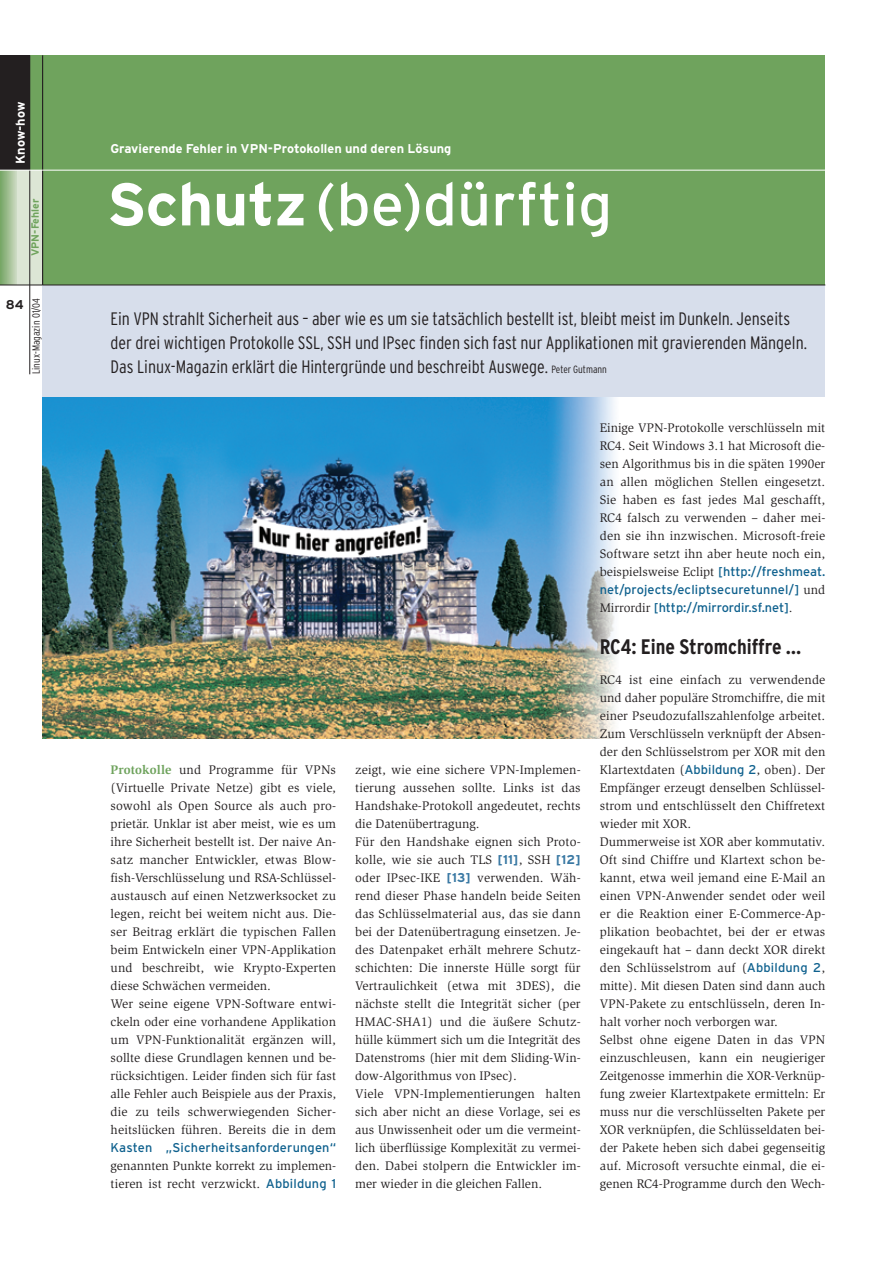
<style>
.page{position:relative;width:893px;height:1262px;background:#fff}
.page>*{position:absolute;margin:0;border:0;box-sizing:border-box;transform-origin:0 0}
.t1{font:60px "Interstate";color:#fff}
.t2{font:700 condensed 21px "Interstate";color:#231f20}
.t3{font:300 condensed 18px/24px "Interstate";color:#231f20}
.t4{font:12.75px/18px "Slimbach";letter-spacing:.005em;color:#231f20}
.t5{font:12.75px/18px "Interstate";letter-spacing:.01em;color:#0f618e}
.t6{font:700 12.75px "Interstate";color:#fff}
.t7{font:700 12.75px "Interstate";color:#231f20}
.t8{font:300 condensed 10.5px "Interstate";color:#231f20}
.t9{font:700 10.5px "Interstate";color:#6fa35d}
.s1{font-weight:700}
.s2{font-size:10.5px}
.s3{font-weight:700;color:#6fa35d}
.s4{font-family:"Interstate";color:#0f618e}
.s5{font-family:"Interstate";font-weight:700;color:#3978a3}
.s6{font-family:"Slimbach";color:#231f20}
</style>
<div class="page">
<img style="left:43px;top:396px;width:591px;height:342px">
<div style="left:43px;top:285px;width:782px;height:111px;background:#d7deeb"></div>
<div style="left:43px;top:55px;width:782px;height:230px;background:#6fa35d"></div>
<hr style="left:43px;top:285px;width:782px;height:1px;background:#231f20">
<div style="left:0;top:55px;width:43px;height:230px;background:#6fa35d"></div>
<div style="left:0;top:55px;width:30px;height:115px;background:#231f20"></div>
<svg style="left:0;top:171px;width:17px;height:114px;background:#a0be92"></svg>
<div style="left:17px;top:170px;width:26px;height:115px;background:#dce6d5"></div>
<hr style="left:30px;top:55px;width:1px;height:319px;background:#231f20">
<hr style="left:42px;top:55px;width:1px;height:230px;background:#231f20">
<hr style="left:0;top:285px;width:43px;height:1px;background:#231f20">
<hr style="left:0;top:170px;width:43px;height:1px;background:#fff">
<hr style="left:43px;top:170px;width:782px;height:1px;background:#fff">
<p class="t6" style="left:15px;top:164px;width:63px;rotate:-90deg">Know-how</p>
<p class="t9" style="left:31px;top:256px;width:59px;rotate:-90deg">VPN-Fehler</p>
<p class="t7" style="left:6px;top:300px;width:19px">84</p>
<p class="t8" style="left:32px;top:374px;width:77px;rotate:-90deg">Linux-Magazin 01/04</p>
<p class="t6" style="left:110px;top:144px;width:342px">Gravierende Fehler in VPN-Protokollen und deren Lösung</p>
<h1 class="t1" style="left:107px;top:182px;width:507px"><span class="s1">Schutz</span>(be)dürftig</h1>
<p class="t3" style="left:111px;top:308px;width:698px">Ein VPN strahlt Sicherheit aus – aber wie es um sie tatsächlich bestellt ist, bleibt meist im Dunkeln. Jenseits der drei wichtigen Protokolle SSL, SSH und IPsec finden sich fast nur Applikationen mit gravierenden Mängeln.<br>Das Linux-Magazin erklärt die Hintergründe und beschreibt Auswege. <span class="s2">Peter Gutmann</span></p>
<p class="t4" style="left:111px;top:762px;width:227px"><span class="s3">Protokolle</span> und Programme für VPNs (Virtuelle Private Netze) gibt es viele, sowohl als Open Source als auch pro&shy;prietär. Unklar ist aber meist, wie es um ihre Sicherheit bestellt ist. Der naive An&shy;satz mancher Entwickler, etwas Blow&shy;fish-Verschlüsselung und RSA-Schlüssel&shy;austausch auf einen Netzwerksocket zu legen, reicht bei weitem nicht aus. Die&shy;ser Beitrag erklärt die typischen Fallen beim Entwickeln einer VPN-Applikation und beschreibt, wie Krypto-Experten diese Schwächen vermeiden.<br>Wer seine eigene VPN-Software entwi&shy;ckeln oder eine vorhandene Applikation um VPN-Funktionalität ergänzen will, sollte diese Grundlagen kennen und be&shy;rücksichtigen. Leider finden sich für fast alle Fehler auch Beispiele aus der Praxis, die zu teils schwerwiegenden Sicher&shy;heitslücken führen. Bereits die in dem</p>
<p class="t5" style="left:111px;top:1140px;width:227px">Kasten „Sicherheitsanforderungen“</p>
<p class="t4" style="left:111px;top:1158px;width:227px">genannten Punkte korrekt zu implemen&shy;tieren ist recht verzwickt. <span class="s4">Abbildung 1</span></p>
<p class="t4" style="left:355px;top:762px;width:227px">zeigt, wie eine sichere VPN-Implemen&shy;tierung aussehen sollte. Links ist das Handshake-Protokoll angedeutet, rechts die Datenübertragung.<br>Für den Handshake eignen sich Proto&shy;kolle, wie sie auch TLS <span class="s5">[11]</span>, SSH <span class="s5">[12] </span>oder IPsec-IKE <span class="s5">[13]</span> verwenden. Wäh&shy;rend dieser Phase handeln beide Seiten das Schlüsselmaterial aus, das sie dann bei der Datenübertragung einsetzen. Je&shy;des Datenpaket erhält mehrere Schutz&shy;schichten: Die innerste Hülle sorgt für Vertraulichkeit (etwa mit 3DES), die nächste stellt die Integrität sicher (per HMAC-SHA1) und die äußere Schutz&shy;hülle kümmert sich um die Integrität des Datenstroms (hier mit dem Sliding-Win&shy;dow-Algorithmus von IPsec).<br>Viele VPN-Implementierungen halten sich aber nicht an diese Vorlage, sei es aus Unwissenheit oder um die vermeint&shy;lich überflüssige Komplexität zu vermei&shy;den. Dabei stolpern die Entwickler im&shy;mer wieder in die gleichen Fallen.</p>
<p class="t4" style="left:600px;top:420px;width:227px;text-align:justify">Einige VPN-Protokolle verschlüsseln mit RC4. Seit Windows 3.1 hat Microsoft die&shy;sen Algorithmus bis in die späten 1990er an allen möglichen Stellen eingesetzt.<br>Sie haben es fast jedes Mal geschafft, RC4 falsch zu verwenden – daher mei&shy;den sie ihn inzwischen. Microsoft-freie Software setzt ihn aber heute noch ein, beispielsweise Eclipt <span class="s4">[http://freshmeat.</span></p>
<p class="t5" style="left:600px;top:582px;width:227px">net/projects/ecliptsecuretunnel/] <span class="s6">und<br>Mirrordir</span> [http://mirrordir.sf.net]<span class="s6">.</span></p>
<h2 class="t2" style="left:600px;top:639px;width:203px">RC4: Eine Stromchiffre …</h2>
<p class="t4" style="left:600px;top:672px;width:227px">RC4 ist eine einfach zu verwendende und daher populäre Stromchiffre, die mit einer Pseudozufallszahlenfolge arbeitet.<br>Zum Verschlüsseln verknüpft der Absen&shy;der den Schlüsselstrom per XOR mit den Klartextdaten (<span class="s4">Abbildung 2</span>, oben). Der Empfänger erzeugt denselben Schlüssel&shy;strom und entschlüsselt den Chiffretext wieder mit XOR.<br>Dummerweise ist XOR aber kommutativ.<br>Oft sind Chiffre und Klartext schon be&shy;kannt, etwa weil jemand eine E-Mail an einen VPN-Anwender sendet oder weil er die Reaktion einer E-Commerce-Ap&shy;plikation beobachtet, bei der er etwas eingekauft hat – dann deckt XOR direkt den Schlüsselstrom auf (<span class="s4">Abbildung 2</span>, mitte). Mit diesen Daten sind dann auch VPN-Pakete zu entschlüsseln, deren In&shy;halt vorher noch verborgen war.<br>Selbst ohne eigene Daten in das VPN einzuschleusen, kann ein neugieriger Zeitgenosse immerhin die XOR-Verknüp&shy;fung zweier Klartextpakete ermitteln: Er muss nur die verschlüsselten Pakete per XOR verknüpfen, die Schlüsseldaten bei&shy;der Pakete heben sich dabei gegenseitig auf. Microsoft versuchte einmal, die ei&shy;genen RC4-Programme durch den Wech-</p>
</div>
